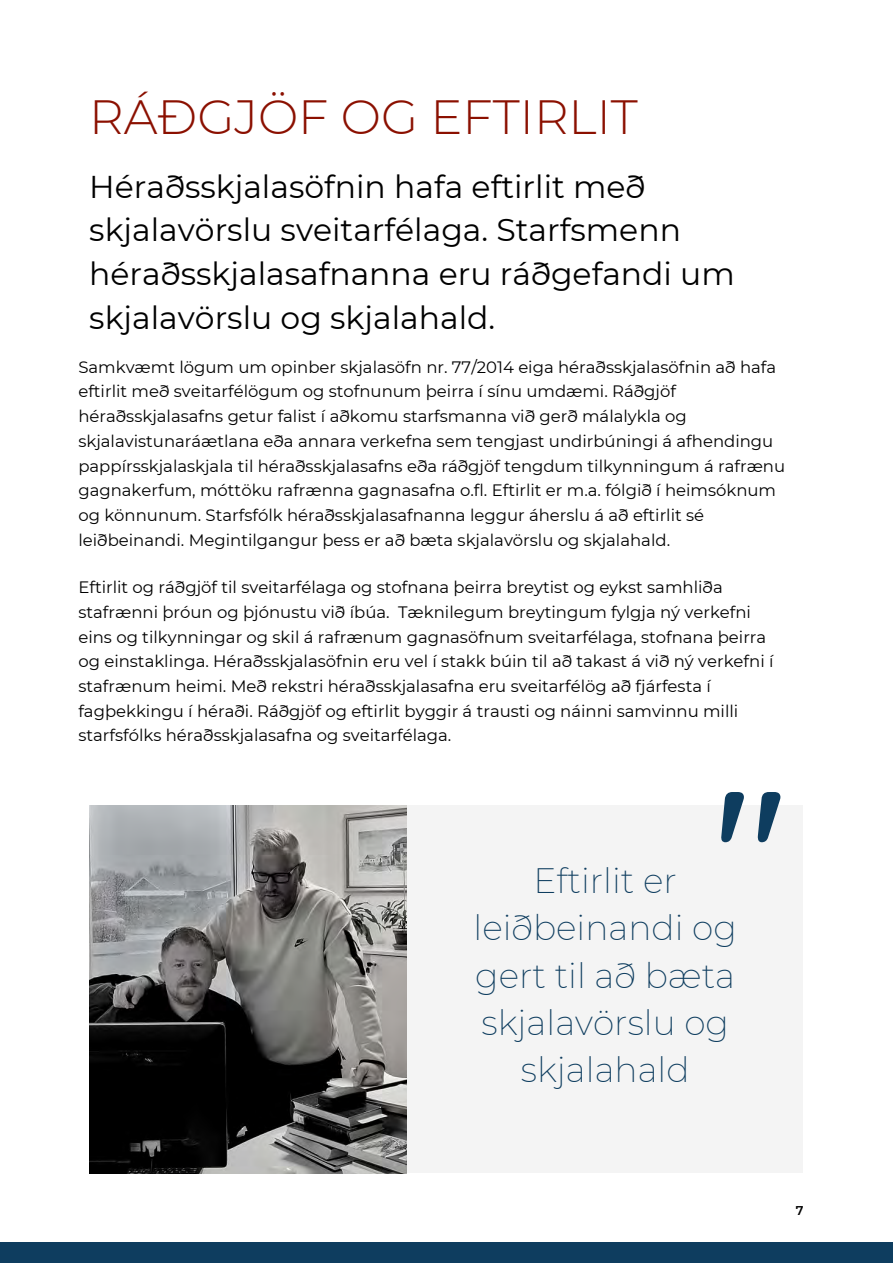
<style>
.page{position:relative;width:893px;height:1264px;background:#fff}
.page>*{position:absolute;margin:0;border:0;box-sizing:border-box;transform-origin:0 0}
.t1{font:500 176.25px "Quicksand";color:#0e3d5f}
.t2{font:300 48px "Montserrat";color:#8b1000}
.t3{font:200 34.5px/47.2px "Montserrat";color:#0e3d5f;text-align:center}
.t4{font:31.5px/43.8px "Montserrat";color:#000}
.t5{font:16.5px/24.8px "Montserrat";color:#000}
.t6{font:600 12.75px "Montserrat";color:#000}
</style>
<div class="page">
<div style="left:0;top:1242px;width:892px;height:20px;background:#0e3d5f"></div>
<div style="left:407px;top:805px;width:395px;height:368px;background:#f4f4f4"></div>
<img style="left:89px;top:805px;width:317px;height:368px">
<p class="t2" style="left:89px;top:87px;width:550px">RÁÐGJÖF OG EFTIRLIT</p>
<p class="t4" style="left:89px;top:164px;width:647px">Héraðsskjalasöfnin hafa eftirlit með skjalavörslu sveitarfélaga. Starfsmenn héraðsskjalasafnanna eru ráðgefandi um skjalavörslu og skjalahald.</p>
<p class="t5" style="left:78px;top:354px;width:708px">Samkvæmt lögum um opinber skjalasöfn nr. 77/2014 eiga héraðsskjalasöfnin að hafa eftirlit með sveitarfélögum og stofnunum þeirra í sínu umdæmi. Ráðgjöf héraðsskjalasafns getur falist í aðkomu starfsmanna við gerð málalykla og skjalavistunaráætlana eða annara verkefna sem tengjast undirbúningi á afhendingu pappírsskjalaskjala til héraðsskjalasafns eða ráðgjöf tengdum tilkynningum á rafrænu gagnakerfum, móttöku rafrænna gagnasafna o.fl. Eftirlit er m.a. fólgið í heimsóknum og könnunum. Starfsfólk héraðsskjalasafnanna leggur áherslu á að eftirlit sé leiðbeinandi. Megintilgangur þess er að bæta skjalavörslu og skjalahald.</p>
<p class="t5" style="left:78px;top:574px;width:696px">Eftirlit og ráðgjöf til sveitarfélaga og stofnana þeirra breytist og eykst samhliða stafrænni þróun og þjónustu við íbúa. Tæknilegum breytingum fylgja ný verkefni eins og tilkynningar og skil á rafrænum gagnasöfnum sveitarfélaga, stofnana þeirra og einstaklinga. Héraðsskjalasöfnin eru vel í stakk búin til að takast á við ný verkefni í stafrænum heimi. Með rekstri héraðsskjalasafna eru sveitarfélög að fjárfesta í fagþekkingu í héraði. Ráðgjöf og eftirlit byggir á trausti og náinni samvinnu milli starfsfólks héraðsskjalasafna og sveitarfélaga.</p>
<p class="t1" style="left:714px;top:739px;width:74px">"</p>
<p class="t3" style="left:473px;top:857px;width:265px">Eftirlit er leiðbeinandi og gert til að bæta skjalavörslu og skjalahald</p>
<p class="t6" style="left:795px;top:1202px;width:9px">7</p>
</div>
